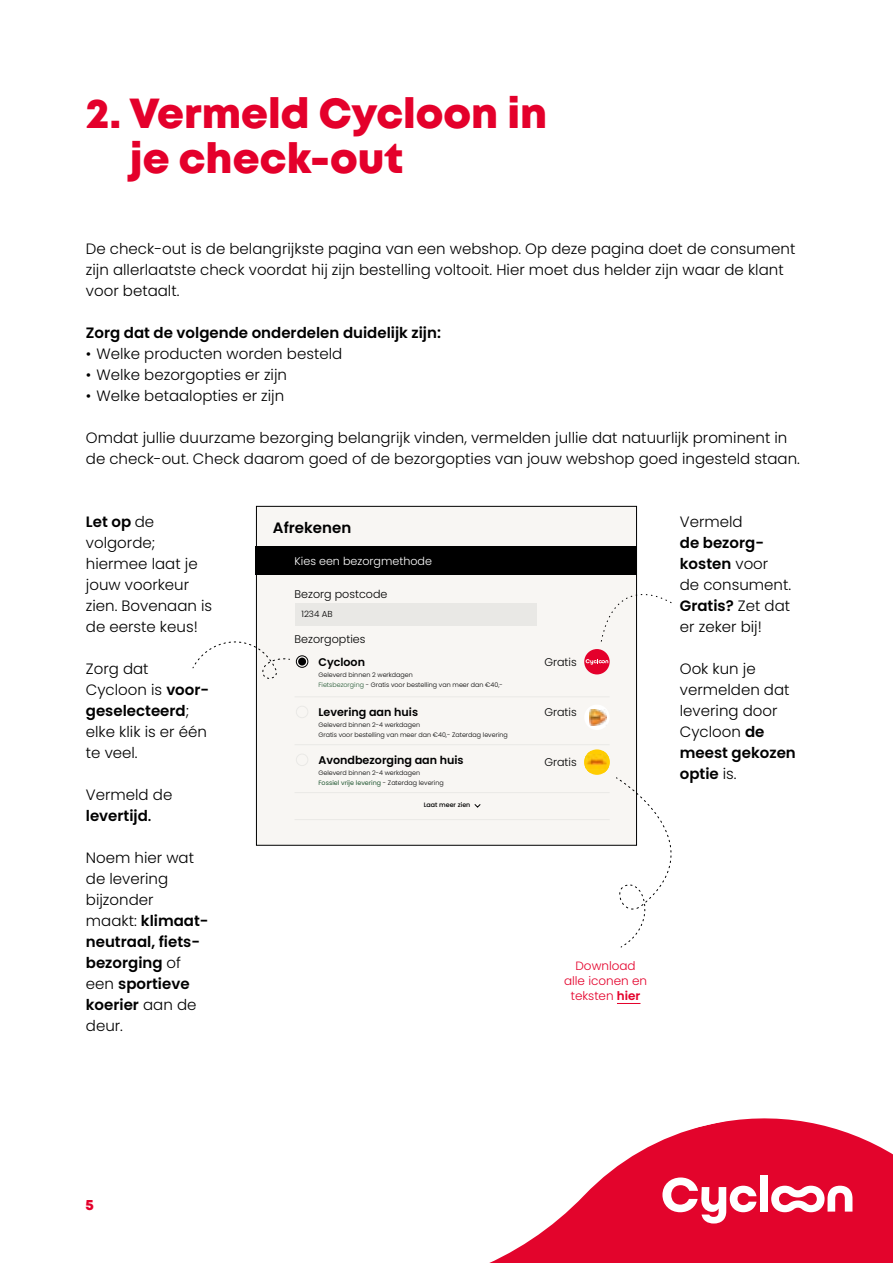
<style>
.page{position:relative;width:893px;height:1263px;background:#fff}
.page>*{position:absolute;margin:0;border:0;box-sizing:border-box;transform-origin:0 0}
.t1{font:800 42px/45.5px "Mont";color:#e4002b}
.t2{font:300 15px/21px "Poppins";color:#000}
.t3{font:600 15px "Poppins";color:#000}
.t4{font:800 15px "Mont";color:#e4002b}
.t5{font:300 12px/15px "Poppins";color:#e4002b;text-align:center}
.t6{font:300 11.1px "Poppins";color:#000}
.t7{font:600 11.1px "Poppins";color:#000}
.t8{font:300 11.1px "Poppins";color:#fff}
.t9{font:300 8.7px "Poppins";color:#000}
.t10{font:300 6.3px/9.6px "Poppins";color:#000}
.t11{font:500 6.3px "Poppins";color:#000}
.s1{font-weight:600}
.s2{font-weight:500}
.s3{color:#215732}
.s4{font-weight:400;color:#215732}
</style>
<div class="page">
<svg style="left:489px;top:1118px;width:404px;height:145px;fill:#e3042c"></svg>
<svg style="left:662px;top:1177px;width:94px;height:46px"></svg>
<div style="left:760px;top:1175px;width:8px;height:36px;background:#fff"></div>
<svg style="left:771px;top:1186px;width:81px;height:26px"></svg>
<div style="left:256px;top:506px;width:381px;height:340px;background:#f8f6f3;border:1px solid #000"></div>
<div style="left:256px;top:546px;width:381px;height:29px;background:#000"></div>
<div style="left:295px;top:603px;width:241px;height:22px;background:#e9e8e5"></div>
<div style="left:296px;top:655px;width:12px;height:13px;border:1px solid #000;border-radius:50%"></div>
<div style="left:296px;top:706px;width:12px;height:12px;border:1px solid #c7c9c7;border-radius:50%"></div>
<div style="left:296px;top:754px;width:12px;height:12px;border:1px solid #c7c9c7;border-radius:50%"></div>
<div style="left:298px;top:658px;width:8px;height:7px;background:#000;border-radius:50%"></div>
<hr style="left:295px;top:696px;width:315px;height:1px;background:#c7c9c7">
<hr style="left:295px;top:744px;width:315px;height:1px;background:#c7c9c7">
<hr style="left:295px;top:792px;width:315px;height:1px;background:#c7c9c7">
<hr style="left:295px;top:819px;width:315px;height:1px;background:#c7c9c7">
<div style="left:584px;top:649px;width:26px;height:25px;background:#e4002b;border-radius:50%"></div>
<div style="left:584px;top:705px;width:26px;height:25px;background:#fff;border-radius:50%"></div>
<img style="left:590px;top:709px;width:16px;height:16px">
<svg style="left:586px;top:659px;width:22px;height:6px"></svg>
<svg style="left:474px;top:804px;width:7px;height:4px"></svg>
<svg style="left:192px;top:632px;width:98px;height:48px"></svg>
<svg style="left:614px;top:777px;width:58px;height:171px"></svg>
<svg style="left:600px;top:568px;width:72px;height:74px"></svg>
<svg style="left:584px;top:749px;width:26px;height:26px"></svg>
<img style="left:586px;top:754px;width:21px;height:16px">
<hr style="left:585px;top:770px;width:23px;height:2px;background:#fc0">
<hr style="left:585px;top:751px;width:23px;height:3px;background:#fc0">
<hr style="left:584px;top:751px;width:2px;height:22px;background:#fc0">
<hr style="left:607px;top:751px;width:3px;height:22px;background:#fc0">
<svg style="left:617px;top:1003px;width:23px;height:1px"></svg>
<h1 class="t1" style="left:130px;top:91px;width:419px;text-indent:-44px">2. Vermeld Cycloon in je check-out</h1>
<p class="t2" style="left:86px;top:238px;width:711px">De check-out is de belangrijkste pagina van een webshop. Op deze pagina doet de consument zijn allerlaatste check voordat hij zijn bestelling voltooit. Hier moet dus helder zijn waar de klant voor betaalt.</p>
<p class="t3" style="left:86px;top:324px;width:357px">Zorg dat de volgende onderdelen duidelijk zijn:</p>
<p class="t2" style="left:86px;top:343px;width:258px">• Welke producten worden besteld</p>
<p class="t2" style="left:86px;top:364px;width:203px">• Welke bezorgopties er zijn</p>
<p class="t2" style="left:86px;top:385px;width:200px">• Welke betaalopties er zijn</p>
<p class="t2" style="left:86px;top:427px;width:715px">Omdat jullie duurzame bezorging belangrijk vinden, vermelden jullie dat natuurlijk prominent in de check-out. Check daarom goed of de bezorgopties van jouw webshop goed ingesteld staan.</p>
<p class="t2" style="left:86px;top:511px;width:128px"><span class="s1">Let op</span> de volgorde; hiermee laat je jouw voorkeur zien. Bovenaan is de eerste keus!</p>
<p class="t2" style="left:86px;top:658px;width:125px">Zorg dat<br>Cycloon is <span class="s1">voor&shy;geselecteerd</span>; elke klik is er één te veel.</p>
<p class="t2" style="left:86px;top:784px;width:88px">Vermeld de <span class="s1">levertijd</span><span class="s2">.</span></p>
<p class="t2" style="left:86px;top:847px;width:124px">Noem hier wat de levering bijzonder<br>maakt: <span class="s1">klimaat&shy;neutraal, fiets&shy;bezorging</span> of een <span class="s1">sportieve koerier</span> aan de deur.</p>
<p class="t3" style="left:273px;top:519px;width:80px">Afrekenen</p>
<p class="t8" style="left:295px;top:554px;width:139px">Kies een bezorgmethode</p>
<p class="t6" style="left:295px;top:587px;width:94px">Bezorg postcode</p>
<p class="t6" style="left:295px;top:632px;width:72px">Bezorgopties</p>
<p class="t9" style="left:301px;top:609px;width:33px">1234 AB</p>
<p class="t7" style="left:318px;top:656px;width:48px">Cycloon</p>
<p class="t10" style="left:318px;top:670px;width:186px">Geleverd binnen 2 werkdagen<br><span class="s3">Fietsbezorging</span> - Gratis voor bestelling van meer dan €40,-</p>
<p class="t7" style="left:318px;top:706px;width:101px">Levering aan huis</p>
<p class="t10" style="left:318px;top:720px;width:191px">Geleverd binnen 2-4 werkdagen<br>Gratis voor bestelling van meer dan €40,- Zaterdag levering</p>
<p class="t7" style="left:318px;top:754px;width:147px">Avondbezorging aan huis</p>
<p class="t10" style="left:318px;top:768px;width:127px">Geleverd binnen 2-4 werkdagen<br><span class="s4">Fossiel vrije levering</span> - Zaterdag levering</p>
<p class="t11" style="left:424px;top:802px;width:48px">Laat meer zien</p>
<p class="t6" style="left:544px;top:656px;width:34px">Gratis</p>
<p class="t6" style="left:544px;top:706px;width:34px">Gratis</p>
<p class="t6" style="left:544px;top:756px;width:34px">Gratis</p>
<p class="t2" style="left:680px;top:511px;width:64px">Vermeld</p>
<p class="t2" style="left:680px;top:532px;width:113px"><span class="s1">de bezorg&shy;kosten</span> voor de consument.<br><span class="s1">Gratis?</span> Zet dat er zeker bij!</p>
<p class="t2" style="left:680px;top:658px;width:117px">Ook kun je vermelden dat levering door<br>Cycloon <span class="s1">de meest gekozen optie</span> is.</p>
<p class="t5" style="left:564px;top:959px;width:85px">Download alle iconen en teksten <span class="s1">hier</span></p>
<p class="t4" style="left:85px;top:1195px;width:10px">5</p>
</div>
